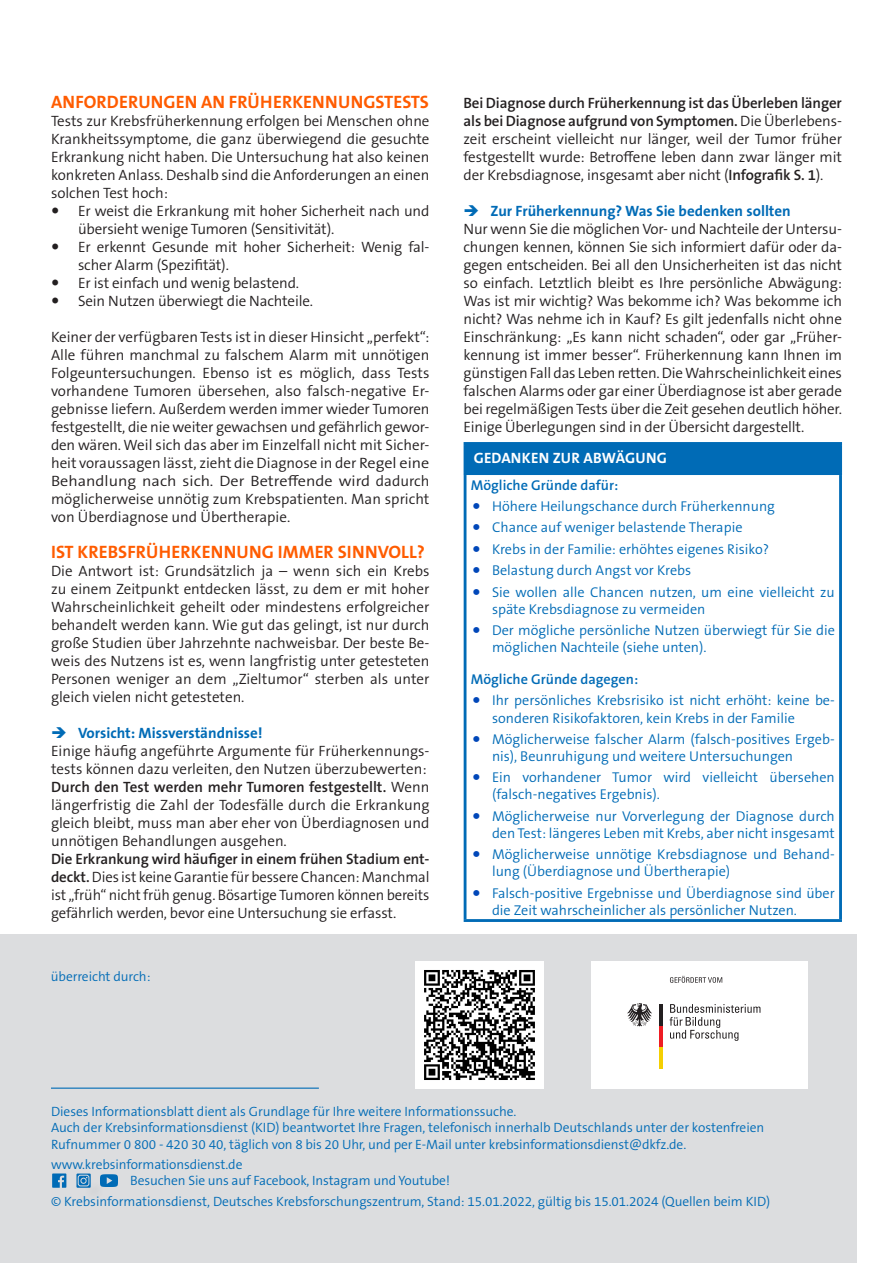
<style>
.page{position:relative;width:893px;height:1263px;background:#fff}
.page>*{position:absolute;margin:0;border:0;box-sizing:border-box;transform-origin:0 0}
.Headline_Orange_ls{font:700 18px "The Sans B W7";letter-spacing:.005em;color:#ff5c00}
.Fließtext_ls{font:300 15px/18px "The Sans B W4";color:#231f20;text-align:justify}
.Aufzaehlung_Dots_Sch{font:300 15px/18px "The Sans B W4";letter-spacing:-.01em;color:#231f20}
.Aufzaehlung_Blau_ls{font:700 15px "The Sans B W7";color:#006bb6}
.Überschrift_Tabelle{font:700 15px "The Sans B W7";letter-spacing:.015em;color:#fff}
.Aufzählung_Tabelle{font:300 14.25px/17.1px "The Sans B W4";color:#006bb6}
.Text_Tabelle{font:600 14.25px "The Sans B W6";color:#006bb6}
.Impressum{font:300 13.5px/16.2px "The Sans B W4";letter-spacing:-.005em;color:#006bb6}
.s1{font-family:"The Sans B W6";font-weight:600}
.s2{font-size:27px;color:#0047b9}
</style>
<div class="page">
<div style="left:0;top:934px;width:857px;height:329px;background:#dcdddf"></div>
<div style="left:465px;top:443px;width:375px;height:30px;background:#006bb6"></div>
<hr style="left:464px;top:475px;width:2px;height:444px;background:#006bb6">
<hr style="left:839px;top:475px;width:3px;height:444px;background:#006bb6">
<hr style="left:464px;top:919px;width:378px;height:3px;background:#006bb6">
<hr style="left:464px;top:442px;width:378px;height:3px;background:#006bb6">
<hr style="left:464px;top:472px;width:378px;height:3px;background:#006bb6">
<hr style="left:464px;top:445px;width:3px;height:27px;background:#006bb6">
<hr style="left:839px;top:445px;width:3px;height:27px;background:#006bb6">
<img style="left:416px;top:961px;width:127px;height:128px">
<div style="left:591px;top:961px;width:217px;height:128px;background:#fff"></div>
<svg style="left:670px;top:1004px;width:90px;height:37px"></svg>
<hr style="left:659px;top:1047px;width:3px;height:22px;background:#f4cf02">
<hr style="left:659px;top:1025px;width:3px;height:22px;background:#ee1d23">
<hr style="left:659px;top:1004px;width:3px;height:22px;background:#231f20">
<svg style="left:627px;top:1003px;width:25px;height:23px"></svg>
<svg style="left:670px;top:976px;width:52px;height:7px"></svg>
<hr style="left:51px;top:1087px;width:268px;height:2px;background:#006bb6">
<svg style="left:52px;top:1173px;width:14px;height:15px"></svg>
<svg style="left:100px;top:1174px;width:18px;height:13px"></svg>
<svg style="left:76px;top:1173px;width:15px;height:15px"></svg>
<div style="left:83px;top:1180px;width:21px;height:21px;background:#545557;opacity:.45"></div>
<div style="left:78px;top:1175px;width:11px;height:11px;border:1px solid #dcdddf;border-radius:2px"></div>
<div style="left:89px;top:1180px;width:16px;height:16px;background:#545557;opacity:.45"></div>
<svg style="left:81px;top:1177px;width:6px;height:7px"></svg>
<h2 class="Headline_Orange_ls" style="left:51px;top:90px;width:379px">ANFORDERUNGEN AN FRÜHERKENNUNGSTESTS</h2>
<p class="Fließtext_ls" style="left:51px;top:112px;width:380px">Tests zur Krebsfrüherkennung erfolgen bei Menschen ohne Krankheitssymptome, die ganz überwiegend die gesuchte Erkrankung nicht haben. Die Untersuchung hat also keinen konkreten Anlass. Deshalb sind die Anforderungen an einen solchen Test hoch:</p>
<p class="Aufzaehlung_Dots_Sch" style="left:78px;top:202px;width:353px">Er weist die Erkrankung mit hoher Sicherheit nach und übersieht wenige Tumoren (Sensitivität).</p>
<p class="Aufzaehlung_Dots_Sch" style="left:78px;top:238px;width:353px">Er erkennt Gesunde mit hoher Sicherheit: Wenig fal&shy;scher Alarm (Spezifität).</p>
<p class="Aufzaehlung_Dots_Sch" style="left:78px;top:274px;width:223px">Er ist einfach und wenig belastend.</p>
<p class="Aufzaehlung_Dots_Sch" style="left:78px;top:292px;width:237px">Sein Nutzen überwiegt die Nachteile.</p>
<p class="Fließtext_ls" style="left:51px;top:328px;width:380px">Keiner der verfügbaren Tests ist in dieser Hinsicht „perfekt“:<br>Alle führen manchmal zu falschem Alarm mit unnötigen Folgeuntersuchungen. Ebenso ist es möglich, dass Tests vorhandene Tumoren übersehen, also falsch-negative Er&shy;gebnisse liefern. Außerdem werden immer wieder Tumoren festgestellt, die nie weiter gewachsen und gefährlich gewor&shy;den wären. Weil sich das aber im Einzelfall nicht mit Sicher&shy;heit voraussagen lässt, zieht die Diagnose in der Regel eine Behandlung nach sich. Der Betreffende wird dadurch möglicherweise unnötig zum Krebspatienten. Man spricht von Überdiagnose und Übertherapie.</p>
<h2 class="Headline_Orange_ls" style="left:51px;top:540px;width:375px">IST KREBSFRÜHERKENNUNG IMMER SINNVOLL?</h2>
<p class="Fließtext_ls" style="left:51px;top:562px;width:380px">Die Antwort ist: Grundsätzlich ja – wenn sich ein Krebs zu einem Zeitpunkt entdecken lässt, zu dem er mit hoher Wahrscheinlichkeit geheilt oder mindestens erfolgreicher behandelt werden kann. Wie gut das gelingt, ist nur durch große Studien über Jahrzehnte nachweisbar. Der beste Be&shy;weis des Nutzens ist es, wenn langfristig unter getesteten Personen weniger an dem „Zieltumor“ sterben als unter gleich vielen nicht getesteten.</p>
<p class="Aufzaehlung_Blau_ls" style="left:78px;top:723px;width:186px">Vorsicht: Missverständnisse!</p>
<p class="Fließtext_ls" style="left:51px;top:742px;width:380px">Einige häufig angeführte Argumente für Früherkennungs&shy;tests können dazu verleiten, den Nutzen überzubewerten:</p>
<p class="Fließtext_ls" style="left:51px;top:778px;width:380px"><span class="s1">Durch den Test werden mehr Tumoren festgestellt.</span> Wenn längerfristig die Zahl der Todesfälle durch die Erkrankung gleich bleibt, muss man aber eher von Überdiagnosen und unnötigen Behandlungen ausgehen.</p>
<p class="Fließtext_ls" style="left:51px;top:850px;width:380px"><span class="s1">Die Erkrankung wird häufiger in einem frühen Stadium ent&shy;deckt.</span> Dies ist keine Garantie für bessere Chancen: Manchmal ist „früh“ nicht früh genug. Bösartige Tumoren können bereits gefährlich werden, bevor eine Untersuchung sie erfasst.</p>
<p class="Impressum" style="left:51px;top:968px;width:101px">überreicht durch:</p>
<p class="Fließtext_ls" style="left:463px;top:94px;width:380px"><span class="s1">Bei Diagnose durch Früherkennung ist das Überleben länger als bei Diagnose aufgrund von Symptomen.</span> Die Überlebens&shy;zeit erscheint vielleicht nur länger, weil der Tumor früher festgestellt wurde: Betroffene leben dann zwar länger mit der Krebsdiagnose, insgesamt aber nicht (<span class="s1">Infografik S. 1</span>).</p>
<p class="Aufzaehlung_Blau_ls" style="left:490px;top:201px;width:302px">Zur Früherkennung? Was Sie bedenken sollten</p>
<p class="Fließtext_ls" style="left:463px;top:220px;width:380px">Nur wenn Sie die möglichen Vor- und Nachteile der Untersu&shy;chungen kennen, können Sie sich informiert dafür oder da&shy;gegen entscheiden. Bei all den Unsicherheiten ist das nicht so einfach. Letztlich bleibt es Ihre persönliche Abwägung:<br>Was ist mir wichtig? Was bekomme ich? Was bekomme ich nicht? Was nehme ich in Kauf? Es gilt jedenfalls nicht ohne Einschränkung: „Es kann nicht schaden“, oder gar „Früher&shy;kennung ist immer besser“. Früherkennung kann Ihnen im günstigen Fall das Leben retten. Die Wahrscheinlichkeit eines falschen Alarms oder gar einer Überdiagnose ist aber gerade bei regelmäßigen Tests über die Zeit gesehen deutlich höher.<br>Einige Überlegungen sind in der Übersicht dargestellt.</p>
<p class="Überschrift_Tabelle" style="left:474px;top:448px;width:195px">GEDANKEN ZUR ABWÄGUNG</p>
<p class="Text_Tabelle" style="left:471px;top:476px;width:149px">Mögliche Gründe dafür:</p>
<p class="Aufzählung_Tabelle" style="left:471px;top:498px;width:306px"><span class="s2">•</span> Höhere Heilungschance durch Früherkennung</p>
<p class="Aufzählung_Tabelle" style="left:471px;top:519px;width:273px"><span class="s2">•</span> Chance auf weniger belastende Therapie</p>
<p class="Aufzählung_Tabelle" style="left:471px;top:540px;width:300px"><span class="s2">•</span> Krebs in der Familie: erhöhtes eigenes Risiko?</p>
<p class="Aufzählung_Tabelle" style="left:471px;top:562px;width:222px"><span class="s2">•</span> Belastung durch Angst vor Krebs</p>
<p class="Aufzählung_Tabelle" style="left:492px;top:583px;width:344px;text-indent:-21px"><span class="s2">•</span> Sie wollen alle Chancen nutzen, um eine vielleicht zu späte Krebsdiagnose zu vermeiden</p>
<p class="Aufzählung_Tabelle" style="left:492px;top:622px;width:344px;text-indent:-21px"><span class="s2">•</span> Der mögliche persönliche Nutzen überwiegt für Sie die möglichen Nachteile (siehe unten).</p>
<p class="Text_Tabelle" style="left:471px;top:670px;width:169px">Mögliche Gründe dagegen:</p>
<p class="Aufzählung_Tabelle" style="left:492px;top:692px;width:344px;text-indent:-21px"><span class="s2">•</span> Ihr persönliches Krebsrisiko ist nicht erhöht: keine be&shy;sonderen Risikofaktoren, kein Krebs in der Familie</p>
<p class="Aufzählung_Tabelle" style="left:492px;top:731px;width:344px;text-indent:-21px"><span class="s2">•</span> Möglicherweise falscher Alarm (falsch-positives Ergeb&shy;nis), Beunruhigung und weitere Untersuchungen</p>
<p class="Aufzählung_Tabelle" style="left:492px;top:769px;width:344px;text-indent:-21px"><span class="s2">•</span> Ein vorhandener Tumor wird vielleicht übersehen (falsch-negatives Ergebnis).</p>
<p class="Aufzählung_Tabelle" style="left:471px;top:807px;width:366px;text-align:right"><span class="s2">•</span> Möglicherweise nur Vorverlegung der Diagnose durch den Test: längeres Leben mit Krebs, aber nicht insgesamt</p>
<p class="Aufzählung_Tabelle" style="left:492px;top:846px;width:344px;text-indent:-21px"><span class="s2">•</span> Möglicherweise unnötige Krebsdiagnose und Behand&shy;lung (Überdiagnose und Übertherapie)</p>
<p class="Aufzählung_Tabelle" style="left:492px;top:884px;width:344px;text-indent:-21px"><span class="s2">•</span> Falsch-positive Ergebnisse und Überdiagnose sind über die Zeit wahrscheinlicher als persönlicher Nutzen.</p>
<p class="Impressum" style="left:51px;top:1103px;width:715px">Dieses Informationsblatt dient als Grundlage für Ihre weitere Informationssuche.<br>Auch der Krebsinformationsdienst (KID) beantwortet Ihre Fragen, telefonisch innerhalb Deutschlands unter der kostenfreien<br>Rufnummer 0 800 - 420 30 40, täglich von 8 bis 20 Uhr, und per E-Mail unter krebsinformationsdienst@dkfz.de.</p>
<p class="Impressum" style="left:130px;top:1156px;width:321px;text-indent:-79px">www.krebsinformationsdienst.de<br>Besuchen Sie uns auf Facebook, Instagram und Youtube!</p>
<p class="Impressum" style="left:51px;top:1193px;width:721px">© Krebsinformationsdienst, Deutsches Krebsforschungszentrum, Stand: 15.01.2022, gültig bis 15.01.2024 (Quellen beim KID)</p>
</div>
